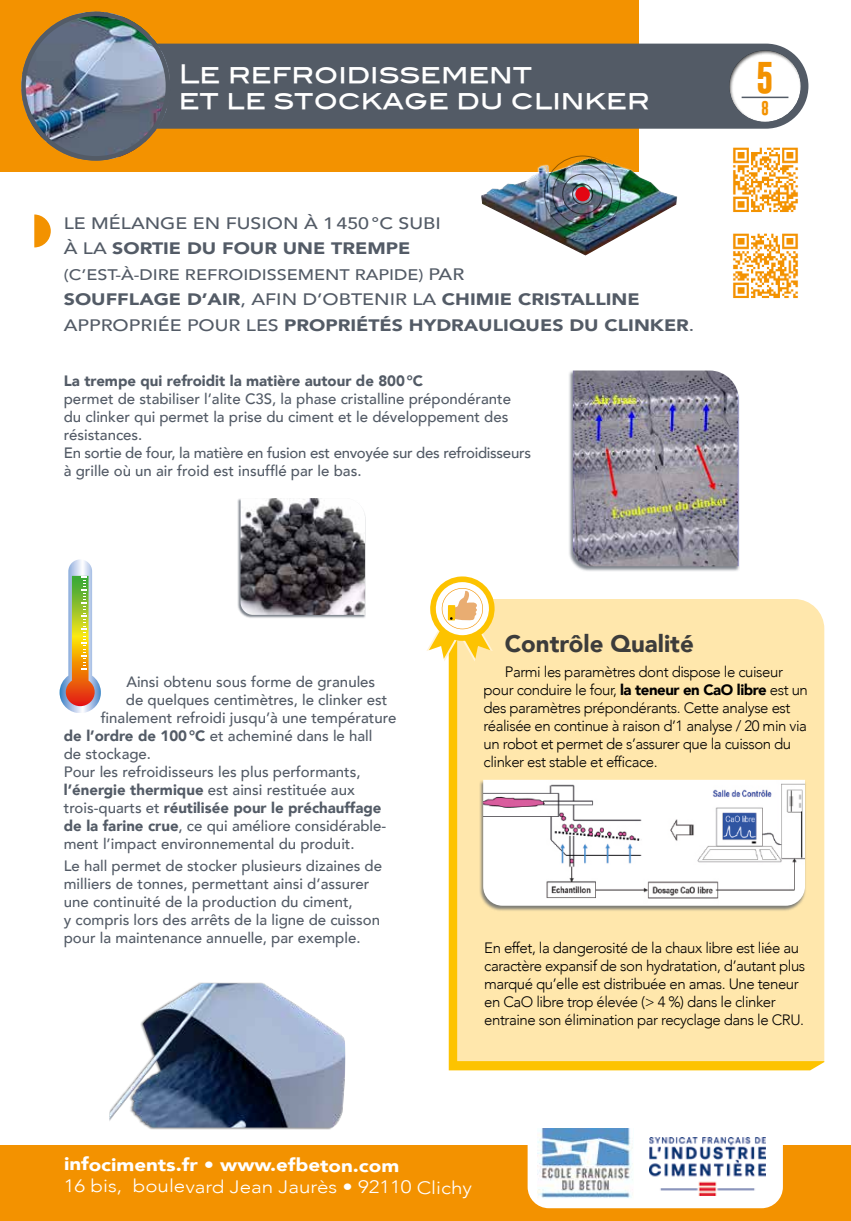
<style>
.page{position:relative;width:851px;height:1221px;background:#fff}
.page>*{position:absolute;margin:0;border:0;box-sizing:border-box;transform-origin:0 0}
.t1{font:700 32.1px "Gobold";color:#f39200}
.t2{font:25.5px/25.5px "Blair Md ITCTT Medium";color:#fff}
.t3{font:900 24px "Avenir";color:#3c3c3b}
.t4{font:300 18px "Avenir";letter-spacing:-.005em;color:#fff;scale:1.14 1}
.t5{font:900 18px "Avenir";letter-spacing:-.005em;color:#fff;scale:1.14 1}
.t6{font:900 16.65px/25.5px "Avenir";color:#535b66;scale:1.18 1}
.t7{font:500 16.65px/25.5px "Avenir";color:#535b66;scale:1.18 1}
.t8{font:500 15.3px "Avenir";color:#535b66;scale:1.18 1}
.t9{font:500 15px/18px "Avenir";color:#535b66}
.t10{font:300 15px/18px "Avenir";letter-spacing:-.03em;color:#000}
.t11{font:900 15px "Avenir";color:#535b66}
.t12{font:700 14.4px "Gobold";color:#f39200}
.s1{font-weight:900}
.s2{font-size:16.65px}
.s3{font-weight:500}
</style>
<div class="page">
<div style="left:0;top:0;width:638px;height:171px;background:#f39200"></div>
<div style="left:157px;top:44px;width:651px;height:85px;background:#535b66"></div>
<img style="left:21px;top:12px;width:149px;height:149px;border-radius:74px">
<div style="left:21px;top:12px;width:149px;height:149px;border:4px solid #535b66;border-radius:50%"></div>
<div style="left:727px;top:50px;width:75px;height:74px;background:#000;opacity:.75"></div>
<hr style="left:741px;top:97px;width:47px;height:1px;background:#535b66">
<svg style="left:34px;top:214px;width:17px;height:33px"></svg>
<div style="left:479px;top:157px;width:199px;height:100px;background:#fff"></div>
<img style="left:481px;top:158px;width:196px;height:97px">
<div style="left:568px;top:370px;width:172px;height:201px;background:#535b66;opacity:.75"></div>
<img style="left:572px;top:370px;width:166px;height:196px">
<div style="left:238px;top:498px;width:128px;height:120px;background:#535b66;opacity:.75"></div>
<img style="left:240px;top:498px;width:125px;height:117px">
<svg style="left:448px;top:661px;width:376px;height:409px;background:#fdc60e"></svg>
<div style="left:457px;top:599px;width:367px;height:462px;background:#ffe7ac"></div>
<div style="left:479px;top:779px;width:327px;height:132px;background:#535b66;opacity:.75"></div>
<img style="left:483px;top:779px;width:321px;height:126px">
<svg style="left:426px;top:576px;width:69px;height:85px"></svg>
<div style="left:0;top:1145px;width:850px;height:75px;background:#f39200"></div>
<div style="left:527px;top:1137px;width:255px;height:71px;background:#fff"></div>
<img style="left:537px;top:1128px;width:96px;height:70px">
<img style="left:649px;top:1137px;width:115px;height:58px">
<div style="left:109px;top:982px;width:236px;height:147px;background:#000;opacity:.4"></div>
<img style="left:109px;top:983px;width:236px;height:144px">
<img style="left:60px;top:559px;width:41px;height:153px">
<svg style="left:66px;top:576px;width:29px;height:130px"></svg>
<img style="left:733px;top:147px;width:65px;height:66px">
<img style="left:733px;top:233px;width:65px;height:66px">
<div style="left:575px;top:187px;width:14px;height:14px;background:#e30613;border-radius:50%"></div>
<div style="left:544px;top:156px;width:76px;height:76px;border:1px solid #000;border-radius:50%"></div>
<div style="left:552px;top:164px;width:60px;height:60px;border:1px solid #000;border-radius:50%"></div>
<div style="left:562px;top:174px;width:40px;height:40px;border:1px solid #000;border-radius:50%"></div>
<div style="left:572px;top:184px;width:21px;height:20px;border:1px solid #000;border-radius:50%"></div>
<h2 class="t2" style="left:179px;top:58px;width:472px">Le refroidissement<br>et le stockage du clinker</h2>
<p class="t7" style="left:64px;top:209px;width:321px">LE MÉLANGE EN FUSION À 1450°C SUBI<br>À LA <span class="s1">SORTIE DU FOUR UNE TREMPE</span></p>
<p class="t8" style="left:64px;top:261px;width:341px">(C’EST-À-DIRE REFROIDISSEMENT RAPIDE) <span class="s2">PAR</span></p>
<p class="t6" style="left:64px;top:286px;width:536px">SOUFFLAGE D’AIR<span class="s3">, AFIN D’OBTENIR LA</span> CHIMIE CRISTALLINE<br><span class="s3">APPROPRIÉE POUR LES</span> PROPRIÉTÉS HYDRAULIQUES DU CLINKER<span class="s3">.</span></p>
<p class="t11" style="left:64px;top:367px;width:361px">La trempe qui refroidit la matière autour de 800°C</p>
<p class="t9" style="left:64px;top:388px;width:468px">permet de stabiliser l’alite C3S, la phase cristalline prépondérante du clinker qui permet la prise du ciment et le développement des résistances.<br>En sortie de four, la matière en fusion est envoyée sur des refroidisseurs à grille où un air froid est insufflé par le bas.</p>
<h1 class="t1" style="left:756px;top:56px;width:19px">5</h1>
<p class="t12" style="left:761px;top:99px;width:9px">8</p>
<p class="t9" style="left:126px;top:671px;width:250px">Ainsi obtenu sous forme de granules</p>
<p class="t9" style="left:126px;top:689px;width:263px">de quelques centimètres, le clinker est</p>
<p class="t9" style="left:101px;top:707px;width:297px">finalement refroidi jusqu’à une température</p>
<p class="t9" style="left:64px;top:725px;width:310px"><span class="s1">de l’ordre de 100°C</span> et acheminé dans le hall</p>
<p class="t9" style="left:64px;top:743px;width:89px">de stockage.</p>
<p class="t9" style="left:64px;top:761px;width:298px">Pour les refroidisseurs les plus performants,</p>
<p class="t9" style="left:64px;top:779px;width:292px"><span class="s1">l’énergie thermique</span> est ainsi restituée aux</p>
<p class="t11" style="left:64px;top:794px;width:319px"><span class="s3">trois-quarts et</span> réutilisée pour le préchauffage</p>
<p class="t9" style="left:64px;top:815px;width:324px"><span class="s1">de la farine crue</span>, ce qui améliore considérable-</p>
<p class="t9" style="left:64px;top:833px;width:292px">ment l’impact environnemental du produit.</p>
<p class="t9" style="left:64px;top:856px;width:320px">Le hall permet de stocker plusieurs dizaines de milliers de tonnes, permettant ainsi d’assurer une continuité de la production du ciment,<br>y compris lors des arrêts de la ligne de cuisson pour la maintenance annuelle, par exemple.</p>
<h3 class="t3" style="left:504px;top:623px;width:190px">Contrôle Qualité</h3>
<p class="t10" style="left:483px;top:662px;width:326px;text-indent:21px">Parmi les paramètres dont dispose le cuiseur pour conduire le four, <span class="s1">la teneur en CaO libre</span> est un des paramètres prépondérants. Cette analyse est réalisée en continue à raison d’1 analyse / 20 min via un robot et permet de s’assurer que la cuisson du clinker est stable et efficace.</p>
<p class="t10" style="left:484px;top:938px;width:322px">En effet, la dangerosité de la chaux libre est liée au caractère expansif de son hydratation, d’autant plus marqué qu’elle est distribuée en amas. Une teneur en CaO libre trop élevée (&gt; 4 %) dans le clinker entraine son élimination par recyclage dans le CRU.</p>
<p class="t5" style="left:64px;top:1149px;width:295px">infociments.fr • www.efbeton.com</p>
<p class="t4" style="left:64px;top:1175px;width:359px">16 bis, boulevard Jean Jaurès • 92110 Clichy</p>
</div>
